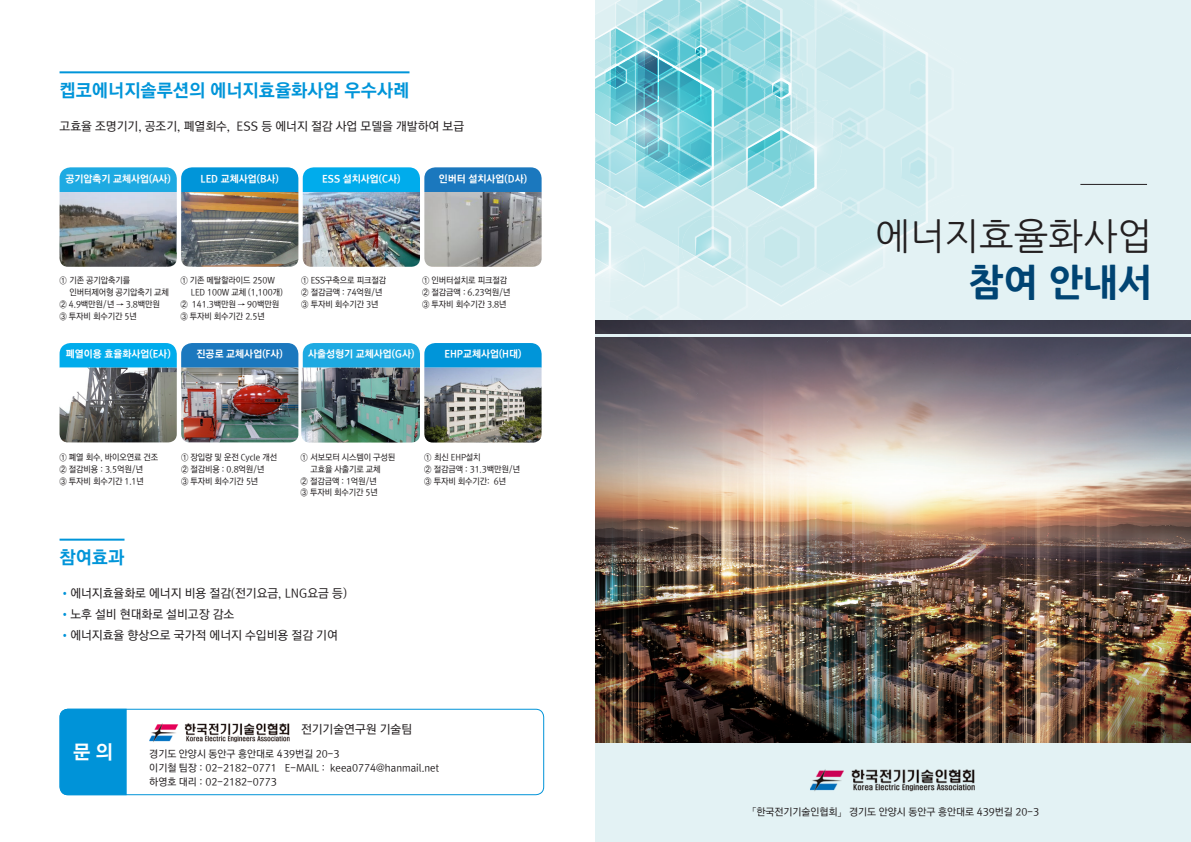
<style>
.page{position:relative;width:1191px;height:842px;background:#fff}
.page>*{position:absolute;margin:0;border:0;box-sizing:border-box;transform-origin:0 0}
.t1{font:36.8px "Nanum Gothic OTF";color:#231f20}
.t2{font:700 36.8px "Nanum Gothic OTF Extra";color:#004473}
.t3{font:19.4px "Rix Go EB";color:#fff}
.t4{font:18px "Rix Go EB";color:#0095d9}
.t5{font:12px "Rix Go M";color:#231f20}
.t6{font:10px "Rix Go M";color:#231f20}
.t7{font:10px "Rix Go EB";color:#fff}
.t8{font:8.7px/11.9px "Rix Go M";letter-spacing:-.01em;color:#231f20;scale:.95 1}
.s1{color:#0093d8}
</style>
<div class="page">
<div style="left:595px;top:0;width:596px;height:842px;background:#e3f2f4"></div>
<svg style="left:595px;top:0;width:371px;height:334px"></svg>
<svg style="left:60px;top:167px;width:481px;height:25px;background:#1c9edb"></svg>
<svg style="left:60px;top:343px;width:481px;height:25px;background:#1c9eda"></svg>
<hr style="left:60px;top:71px;width:349px;height:2px;background:#0095d9">
<hr style="left:60px;top:539px;width:64px;height:2px;background:#0095d9">
<img style="left:60px;top:192px;width:117px;height:75px">
<img style="left:181px;top:192px;width:117px;height:75px">
<img style="left:303px;top:192px;width:117px;height:75px">
<img style="left:424px;top:192px;width:117px;height:75px">
<img style="left:60px;top:368px;width:117px;height:74px">
<img style="left:181px;top:368px;width:117px;height:74px">
<img style="left:301px;top:368px;width:119px;height:75px">
<img style="left:424px;top:368px;width:117px;height:75px">
<img style="left:810px;top:769px;width:165px;height:23px">
<img style="left:595px;top:337px;width:596px;height:406px">
<img style="left:595px;top:320px;width:596px;height:13px">
<hr style="left:1080px;top:184px;width:67px;height:1px;background:#231f20">
<div style="left:60px;top:709px;width:484px;height:86px;border:1px solid #0093d8;border-radius:8px"></div>
<div style="left:59px;top:708px;width:68px;height:88px;background:#0093d8"></div>
<img style="left:149px;top:723px;width:141px;height:20px">
<p class="t4" style="left:60px;top:81px;width:351px">켑코에너지솔루션의 에너지효율화사업 우수사례</p>
<p class="t5" style="left:60px;top:120px;width:406px">고효율 조명기기, 공조기, 폐열회수, ESS 등 에너지 절감 사업 모델을 개발하여 보급</p>
<p class="t7" style="left:65px;top:174px;width:107px">공기압축기 교체사업(A사)</p>
<p class="t7" style="left:201px;top:174px;width:80px">LED 교체사업(B사)</p>
<p class="t7" style="left:322px;top:174px;width:80px">ESS 설치사업(C사)</p>
<p class="t7" style="left:439px;top:174px;width:90px">인버터 설치사업(D사)</p>
<p class="t8" style="left:69px;top:275px;width:106px;text-indent:-10px">① 기존 공기압축기를 인버터제어형 공기압축기 교체</p>
<p class="t8" style="left:60px;top:299px;width:107px">② 4.9백만원/년 → 3.8백만원</p>
<p class="t8" style="left:60px;top:311px;width:83px">③ 투자비 회수기간 5년</p>
<p class="t8" style="left:180px;top:275px;width:101px">① 기존 메탈할라이드 250W</p>
<p class="t8" style="left:191px;top:287px;width:98px">LED 100W 교체 (1,100개)</p>
<p class="t8" style="left:180px;top:299px;width:105px">② 141.3백만원 → 90백만원</p>
<p class="t8" style="left:180px;top:311px;width:90px">③ 투자비 회수기간 2.5년</p>
<p class="t7" style="left:66px;top:348px;width:106px">폐열이용 효율화사업(E사)</p>
<p class="t7" style="left:197px;top:348px;width:88px">진공로 교체사업(F사)</p>
<p class="t8" style="left:301px;top:275px;width:91px">① ESS구축으로 피크절감</p>
<p class="t8" style="left:301px;top:287px;width:87px">② 절감금액 : 74억원/년</p>
<p class="t8" style="left:301px;top:299px;width:83px">③ 투자비 회수기간 3년</p>
<p class="t8" style="left:422px;top:275px;width:91px">① 인버터설치로 피크절감</p>
<p class="t8" style="left:422px;top:287px;width:95px">② 절감금액 : 6.23억원/년</p>
<p class="t8" style="left:422px;top:299px;width:90px">③ 투자비 회수기간 3.8년</p>
<p class="t7" style="left:308px;top:348px;width:108px">사출성형기 교체사업(G사)</p>
<p class="t7" style="left:444px;top:348px;width:79px">EHP교체사업(H대)</p>
<p class="t8" style="left:60px;top:451px;width:105px">① 폐열 회수, 바이오연료 건조</p>
<p class="t8" style="left:60px;top:463px;width:89px">② 절감비용 : 3.5억원/년</p>
<p class="t8" style="left:60px;top:475px;width:90px">③ 투자비 회수기간 1.1년</p>
<p class="t8" style="left:181px;top:451px;width:103px">① 장입량 및 운전 Cycle 개선</p>
<p class="t8" style="left:181px;top:463px;width:89px">② 절감비용 : 0.8억원/년</p>
<p class="t8" style="left:181px;top:475px;width:83px">③ 투자비 회수기간 5년</p>
<p class="t4" style="left:60px;top:548px;width:66px">참여효과</p>
<p class="t8" style="left:300px;top:451px;width:101px;text-align:center">① 서보모터 시스템이 구성된 고효율 사출기로 교체</p>
<p class="t8" style="left:300px;top:475px;width:82px">② 절감금액 : 1억원/년</p>
<p class="t8" style="left:300px;top:487px;width:83px">③ 투자비 회수기간 5년</p>
<p class="t5" style="left:60px;top:588px;width:289px"><span class="s1">•</span>에너지효율화로 에너지 비용 절감(전기요금, LNG요금 등)</p>
<p class="t5" style="left:60px;top:609px;width:176px"><span class="s1">•</span>노후 설비 현대화로 설비고장 감소</p>
<p class="t5" style="left:60px;top:630px;width:280px"><span class="s1">•</span>에너지효율 향상으로 국가적 에너지 수입비용 절감 기여</p>
<p class="t8" style="left:424px;top:451px;width:61px">① 최신 EHP설치</p>
<p class="t8" style="left:424px;top:463px;width:102px">② 절감금액 : 31.3백만원/년</p>
<p class="t8" style="left:424px;top:475px;width:88px">③ 투자비 회수기간: 6년</p>
<p class="t3" style="left:73px;top:742px;width:41px">문 의</p>
<p class="t5" style="left:301px;top:723px;width:113px">전기기술연구원 기술팀</p>
<p class="t6" style="left:149px;top:749px;width:192px">경기도 안양시 동안구 흥안대로 439번길 20-3</p>
<p class="t6" style="left:149px;top:763px;width:291px">이기철 팀장 : 02-2182-0771 E-MAIL : keea0774@hanmail.net</p>
<p class="t6" style="left:149px;top:777px;width:129px">하영호 대리 : 02-2182-0773</p>
<p class="t1" style="left:875px;top:214px;width:278px">에너지효율화사업</p>
<p class="t2" style="left:969px;top:260px;width:185px">참여 안내서</p>
<p class="t6" style="left:747px;top:806px;width:293px">「한국전기기술인협회」 경기도 안양시 동안구 흥안대로 439번길 20-3</p>
</div>
